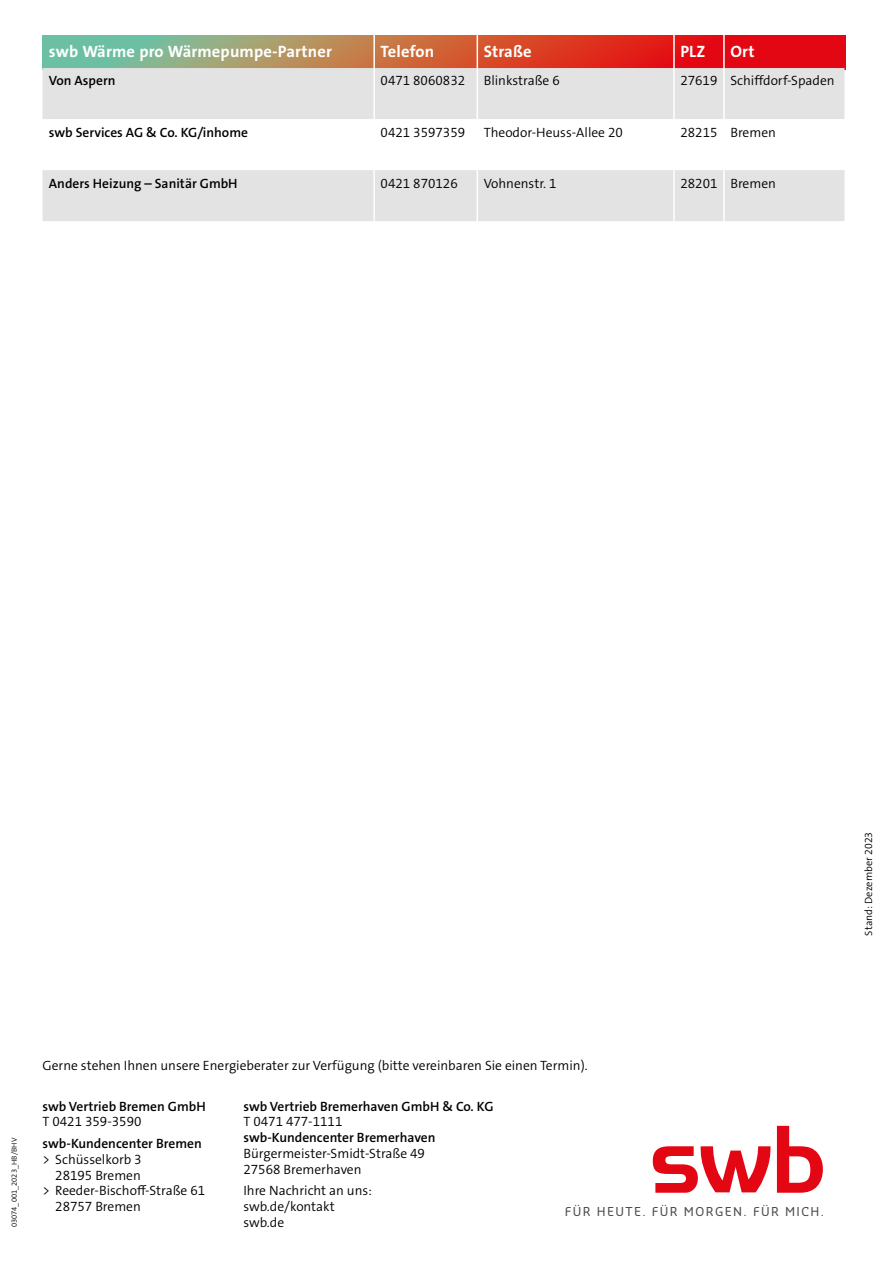
<style>
.page{position:relative;width:893px;height:1263px;background:#fff}
.page>*{position:absolute;margin:0;border:0;box-sizing:border-box;transform-origin:0 0}
.t1{font:700 16.5px "The Sans B W7";letter-spacing:.01em;color:#fff}
.t2{font:13.5px/15.8px "The Sans LP4 Se Lig";color:#000}
.t3{font:13.5px "The Sans LP6 Se Bld";color:#000}
.t4{font:12px "Sansa Pro";letter-spacing:.12em;color:#4a4a49}
.t5{font:10.5px "The Sans LP4 Se Lig";color:#000}
.t6{font:7.5px "The Sans LP4 Se Lig";color:#000}
</style>
<div class="page">
<svg style="left:43px;top:35px;width:802px;height:34px;background:#be6147"></svg>
<div style="left:43px;top:68px;width:801px;height:153px;background:#e3e3e3"></div>
<svg style="left:43px;top:119px;width:801px;height:51px"></svg>
<hr style="left:373px;top:68px;width:2px;height:51px;background:#fff">
<hr style="left:477px;top:68px;width:1px;height:51px;background:#fff">
<hr style="left:673px;top:68px;width:2px;height:51px;background:#fff">
<hr style="left:723px;top:68px;width:2px;height:51px;background:#fff">
<hr style="left:373px;top:119px;width:2px;height:51px;background:#fff">
<hr style="left:477px;top:119px;width:1px;height:51px;background:#fff">
<hr style="left:673px;top:119px;width:2px;height:51px;background:#fff">
<hr style="left:723px;top:119px;width:2px;height:51px;background:#fff">
<hr style="left:373px;top:170px;width:2px;height:51px;background:#fff">
<hr style="left:477px;top:170px;width:1px;height:51px;background:#fff">
<hr style="left:673px;top:170px;width:2px;height:51px;background:#fff">
<hr style="left:723px;top:170px;width:2px;height:51px;background:#fff">
<hr style="left:373px;top:34px;width:2px;height:34px;background:#fff">
<hr style="left:477px;top:34px;width:1px;height:34px;background:#fff">
<hr style="left:673px;top:34px;width:2px;height:34px;background:#fff">
<hr style="left:723px;top:34px;width:2px;height:34px;background:#fff">
<svg style="left:777px;top:1126px;width:46px;height:67px"></svg>
<svg style="left:653px;top:1146px;width:118px;height:47px"></svg>
<p class="t1" style="left:49px;top:41px;width:285px">swb Wärme pro Wärmepumpe-Partner</p>
<p class="t1" style="left:381px;top:41px;width:55px">Telefon</p>
<p class="t1" style="left:484px;top:41px;width:50px">Straße</p>
<p class="t1" style="left:680px;top:41px;width:26px">PLZ</p>
<p class="t1" style="left:730px;top:41px;width:26px">Ort</p>
<p class="t3" style="left:49px;top:72px;width:68px">Von Aspern</p>
<p class="t2" style="left:381px;top:73px;width:86px">0471 8060832</p>
<p class="t2" style="left:484px;top:73px;width:78px">Blinkstraße 6</p>
<p class="t2" style="left:680px;top:73px;width:156px">27619 Schiffdorf-Spaden</p>
<p class="t3" style="left:49px;top:123px;width:201px">swb Services AG &amp; Co. KG/inhome</p>
<p class="t2" style="left:381px;top:124px;width:86px">0421 3597359</p>
<p class="t2" style="left:484px;top:124px;width:141px">Theodor-Heuss-Allee 20</p>
<p class="t2" style="left:680px;top:124px;width:97px">28215 Bremen</p>
<p class="t3" style="left:49px;top:174px;width:190px">Anders Heizung – Sanitär GmbH</p>
<p class="t2" style="left:381px;top:175px;width:79px">0421 870126</p>
<p class="t2" style="left:484px;top:175px;width:74px">Vohnenstr. 1</p>
<p class="t2" style="left:680px;top:175px;width:97px">28201 Bremen</p>
<p class="t5" style="left:862px;top:935px;width:105px;rotate:-90deg">Stand: Dezember 2023</p>
<p class="t6" style="left:10px;top:1227px;width:91px;rotate:-90deg">03074_001_2023_HB/BHV</p>
<p class="t2" style="left:43px;top:1058px;width:547px">Gerne stehen Ihnen unsere Energieberater zur Verfügung (bitte vereinbaren Sie einen Termin).</p>
<p class="t3" style="left:43px;top:1097px;width:165px">swb Vertrieb Bremen GmbH</p>
<p class="t2" style="left:43px;top:1114px;width:100px">T 0421 359-3590</p>
<p class="t3" style="left:43px;top:1135px;width:161px">swb-Kundencenter Bremen</p>
<p class="t2" style="left:43px;top:1151px;width:101px">&gt; Schüsselkorb 3</p>
<p class="t2" style="left:55px;top:1167px;width:87px">28195 Bremen</p>
<p class="t2" style="left:43px;top:1183px;width:164px">&gt; Reeder-Bischoff-Straße 61</p>
<p class="t2" style="left:55px;top:1199px;width:87px">28757 Bremen</p>
<p class="t3" style="left:243px;top:1097px;width:252px">swb Vertrieb Bremerhaven GmbH &amp; Co. KG</p>
<p class="t2" style="left:243px;top:1114px;width:100px">T 0471 477-1111</p>
<p class="t3" style="left:243px;top:1129px;width:193px">swb-Kundencenter Bremerhaven</p>
<p class="t2" style="left:243px;top:1145px;width:183px">Bürgermeister-Smidt-Straße 49<br>27568 Bremerhaven</p>
<p class="t2" style="left:243px;top:1183px;width:130px">Ihre Nachricht an uns: swb.de/kontakt swb.de</p>
<p class="t4" style="left:565px;top:1203px;width:261px">FÜR HEUTE. FÜR MORGEN. FÜR MICH.</p>
</div>
